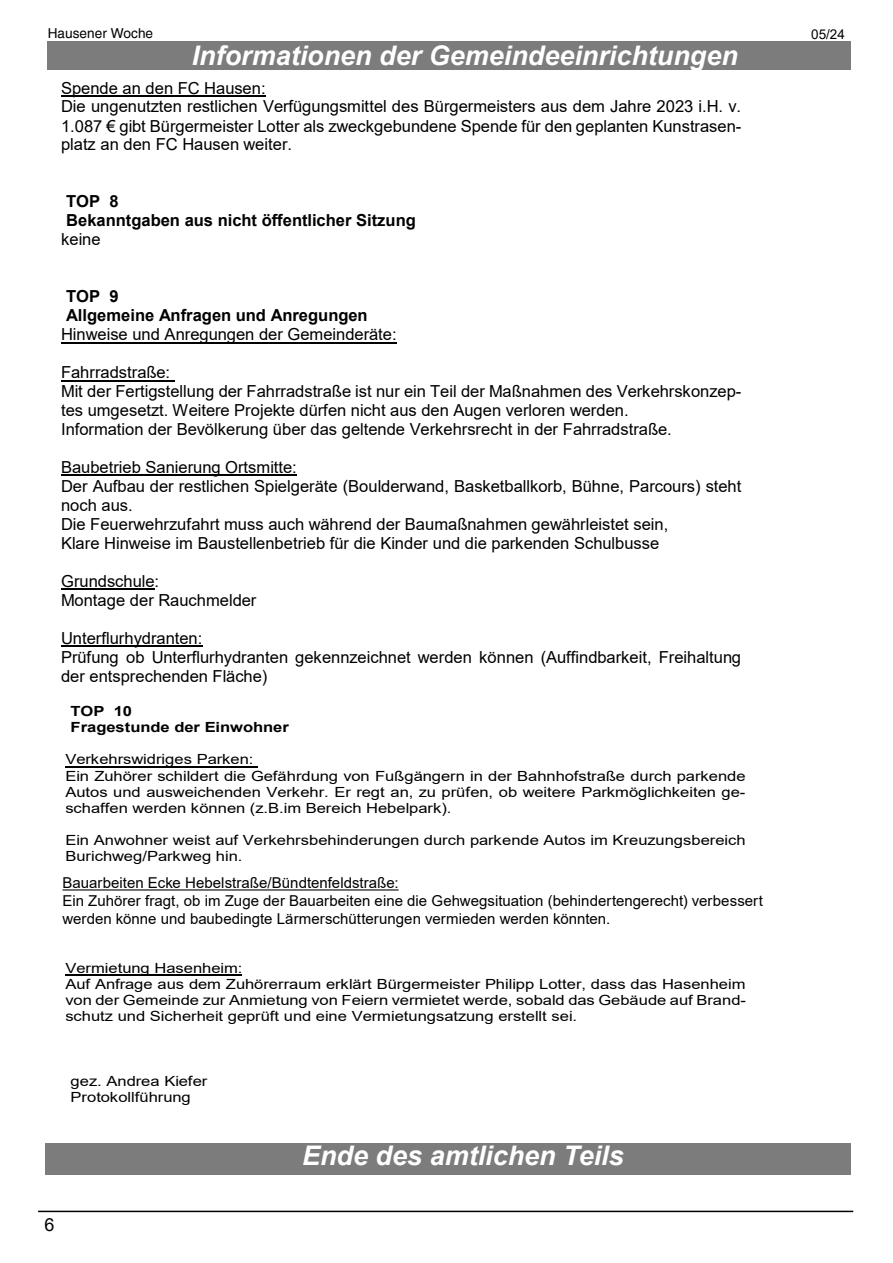
<style>
.page{position:relative;width:893px;height:1263px;background:#fff}
.page>*{position:absolute;margin:0;border:0;box-sizing:border-box;transform-origin:0 0}
.t1{font:italic 700 27px "Arial";color:#fff}
.t2{font:18px "Arial";color:#000}
.t3{font:16.5px/18.9px "Arial";color:#000}
.t4{font:700 16.5px/19px "Arial";color:#000}
.t5{font:15px/18px "Arial";letter-spacing:.005em;color:#000}
.t6{font:13.95px/16px "Arial";color:#000;scale:1.18 1}
.t7{font:700 13.95px/16.2px "Arial";color:#000;scale:1.18 1}
.t8{font:13.65px "Helvetica";color:#000}
.t9{font:13.5px "Arial";color:#000}
</style>
<div class="page">
<hr style="left:38px;top:1211px;width:815px;height:1px;background:#000">
<hr style="left:65px;top:766px;width:193px;height:1px;background:#000">
<hr style="left:65px;top:975px;width:177px;height:1px;background:#000">
<hr style="left:62px;top:889px;width:337px;height:2px;background:#000">
<div style="left:47px;top:41px;width:803px;height:28px;background:#7c7c7c"></div>
<hr style="left:61px;top:95px;width:205px;height:2px;background:#000">
<hr style="left:61px;top:342px;width:336px;height:1px;background:#000">
<hr style="left:61px;top:380px;width:114px;height:1px;background:#000">
<hr style="left:61px;top:475px;width:236px;height:1px;background:#000">
<hr style="left:61px;top:589px;width:94px;height:1px;background:#000">
<hr style="left:61px;top:646px;width:141px;height:1px;background:#000">
<div style="left:45px;top:1143px;width:806px;height:31px;background:#7c7c7c"></div>
<p class="t8" style="left:48px;top:28px;width:107px">Hausener Woche</p>
<h1 class="t1" style="left:192px;top:45px;width:548px">Informationen der Gemeindeeinrichtungen</h1>
<p class="t3" style="left:61px;top:80px;width:682px">Spende an den FC Hausen:<br>Die ungenutzten restlichen Verfügungsmittel des Bürgermeisters aus dem Jahre 2023 i.H. v.<br>1.087 € gibt Bürgermeister Lotter als zweckgebundene Spende für den geplanten Kunstrasen&shy;platz an den FC Hausen weiter.</p>
<p class="t4" style="left:66px;top:193px;width:351px">TOP 8<br>Bekanntgaben aus nicht öffentlicher Sitzung</p>
<p class="t3" style="left:61px;top:232px;width:41px">keine</p>
<p class="t4" style="left:66px;top:288px;width:303px">TOP 9<br>Allgemeine Anfragen und Anregungen</p>
<p class="t3" style="left:61px;top:326px;width:337px">Hinweise und Anregungen der Gemeinderäte:</p>
<p class="t3" style="left:61px;top:364px;width:682px">Fahrradstraße:<br>Mit der Fertigstellung der Fahrradstraße ist nur ein Teil der Maßnahmen des Verkehrskonzep&shy;tes umgesetzt. Weitere Projekte dürfen nicht aus den Augen verloren werden.<br>Information der Bevölkerung über das geltende Verkehrsrecht in der Fahrradstraße.</p>
<p class="t3" style="left:61px;top:459px;width:682px">Baubetrieb Sanierung Ortsmitte:<br>Der Aufbau der restlichen Spielgeräte (Boulderwand, Basketballkorb, Bühne, Parcours) steht noch aus.<br>Die Feuerwehrzufahrt muss auch während der Baumaßnahmen gewährleistet sein,<br>Klare Hinweise im Baustellenbetrieb für die Kinder und die parkenden Schulbusse</p>
<p class="t3" style="left:61px;top:573px;width:197px">Grundschule:<br>Montage der Rauchmelder</p>
<p class="t3" style="left:61px;top:630px;width:682px">Unterflurhydranten:<br>Prüfung ob Unterflurhydranten gekennzeichnet werden können (Auffindbarkeit, Freihaltung der entsprechenden Fläche)</p>
<p class="t7" style="left:71px;top:705px;width:186px">TOP 10<br>Fragestunde der Einwohner</p>
<p class="t6" style="left:65px;top:753px;width:578px">Verkehrswidriges Parken:<br>Ein Zuhörer schildert die Gefährdung von Fußgängern in der Bahnhofstraße durch parkende Autos und ausweichenden Verkehr. Er regt an, zu prüfen, ob weitere Parkmöglichkeiten ge&shy;schaffen werden können (z.B.im Bereich Hebelpark).</p>
<p class="t6" style="left:65px;top:833px;width:578px">Ein Anwohner weist auf Verkehrsbehinderungen durch parkende Autos im Kreuzungsbereich<br>Burichweg/Parkweg hin.</p>
<p class="t6" style="left:65px;top:881px;width:578px">Bauarbeiten Ecke Hebelstraße/Bündtenfeldstraße:<br>Ein Zuhörer weist darauf hin im Zuge der Bauarbeiten eine verbesserte und behindertenge&shy;rechte Ausführung der Gehwegsituation zu prüfen und auf baubedingte Lärmerschütterungen</p>
<p class="t6" style="left:65px;top:962px;width:578px">Vermietung Hasenheim:<br>Auf Anfrage aus dem Zuhörerraum erklärt Bürgermeister Philipp Lotter, dass das Hasenheim von der Gemeinde zur Anmietung von Feiern vermietet werde, sobald das Gebäude auf Brand&shy;schutz und Sicherheit geprüft und eine Vermietungsatzung erstellt sei.</p>
<p class="t5" style="left:62px;top:875px;width:702px">Bauarbeiten Ecke Hebelstraße/Bündtenfeldstraße:<br>Ein Zuhörer fragt, ob im Zuge der Bauarbeiten eine die Gehwegsituation (behindertengerecht) verbessert werden könne und baubedingte Lärmerschütterungen vermieden werden könnten.</p>
<p class="t6" style="left:71px;top:1074px;width:117px">gez. Andrea Kiefer<br>Protokollführung</p>
<p class="t2" style="left:44px;top:1218px;width:12px">6</p>
<h1 class="t1" style="left:302px;top:1145px;width:323px">Ende des amtlichen Teils</h1>
<p class="t9" style="left:811px;top:29px;width:35px">05/24</p>
</div>
